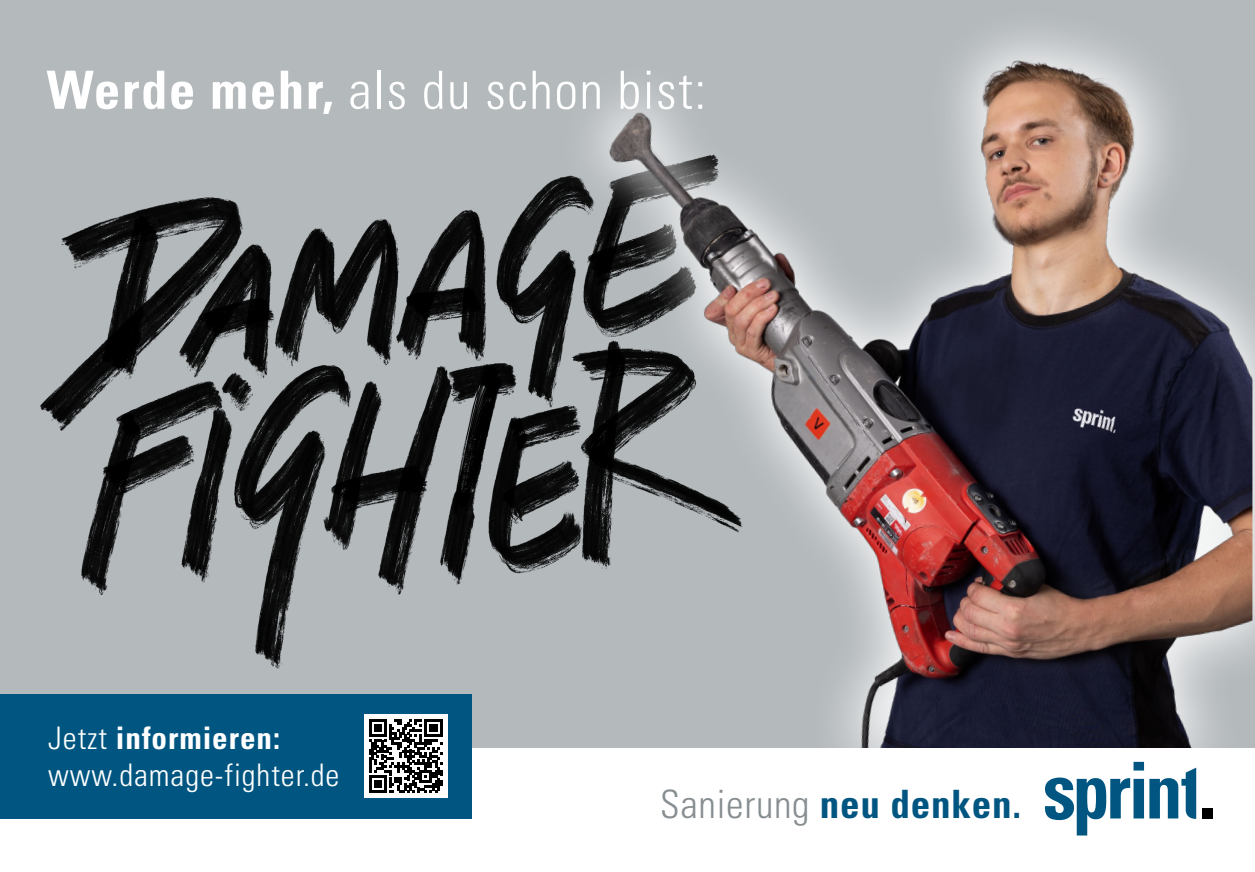
<style>
.page{position:relative;width:1255px;height:872px;background:#fff}
.page>*{position:absolute;margin:0;border:0;box-sizing:border-box;transform-origin:0 0}
.t1{font:300 condensed 52.72px "Univers LT Pro";letter-spacing:.03em;color:#fff}
.t2{font:700 condensed 39.08px "Univers LT Pro";letter-spacing:.02em;color:#005681}
.t3{font:300 condensed 31.05px "Univers LT Pro";letter-spacing:.03em;color:#fff}
.t4{font:700 condensed 31.05px "Univers LT Pro";letter-spacing:.03em;color:#fff}
.s1{font-weight:700}
.s2{font-weight:300}
.s3{font-weight:300;color:#878e91}
</style>
<div class="page">
<div style="left:0;top:0;width:1254px;height:778px;background:#b4b9bc"></div>
<img style="left:40px;top:197px;width:465px;height:472px">
<img style="left:505px;top:32px;width:747px;height:716px">
<div style="left:0;top:748px;width:1254px;height:124px;background:#fff"></div>
<div style="left:1201px;top:808px;width:11px;height:10px;background:#000"></div>
<svg style="left:1044px;top:762px;width:152px;height:73px"></svg>
<div style="left:0;top:693px;width:472px;height:125px;background:#005681"></div>
<div style="left:364px;top:714px;width:83px;height:84px;background:#fff"></div>
<svg style="left:369px;top:719px;width:73px;height:74px"></svg>
<p class="t1" style="left:47px;top:54px;width:661px"><span class="s1">Werde mehr,</span> als du schon bist:</p>
<p class="t4" style="left:48px;top:718px;width:233px"><span class="s2">Jetzt</span> informieren:</p>
<p class="t3" style="left:48px;top:754px;width:293px">www.damage-fighter.de</p>
<p class="t2" style="left:660px;top:780px;width:362px"><span class="s3">Sanierung</span> neu denken.</p>
</div>
